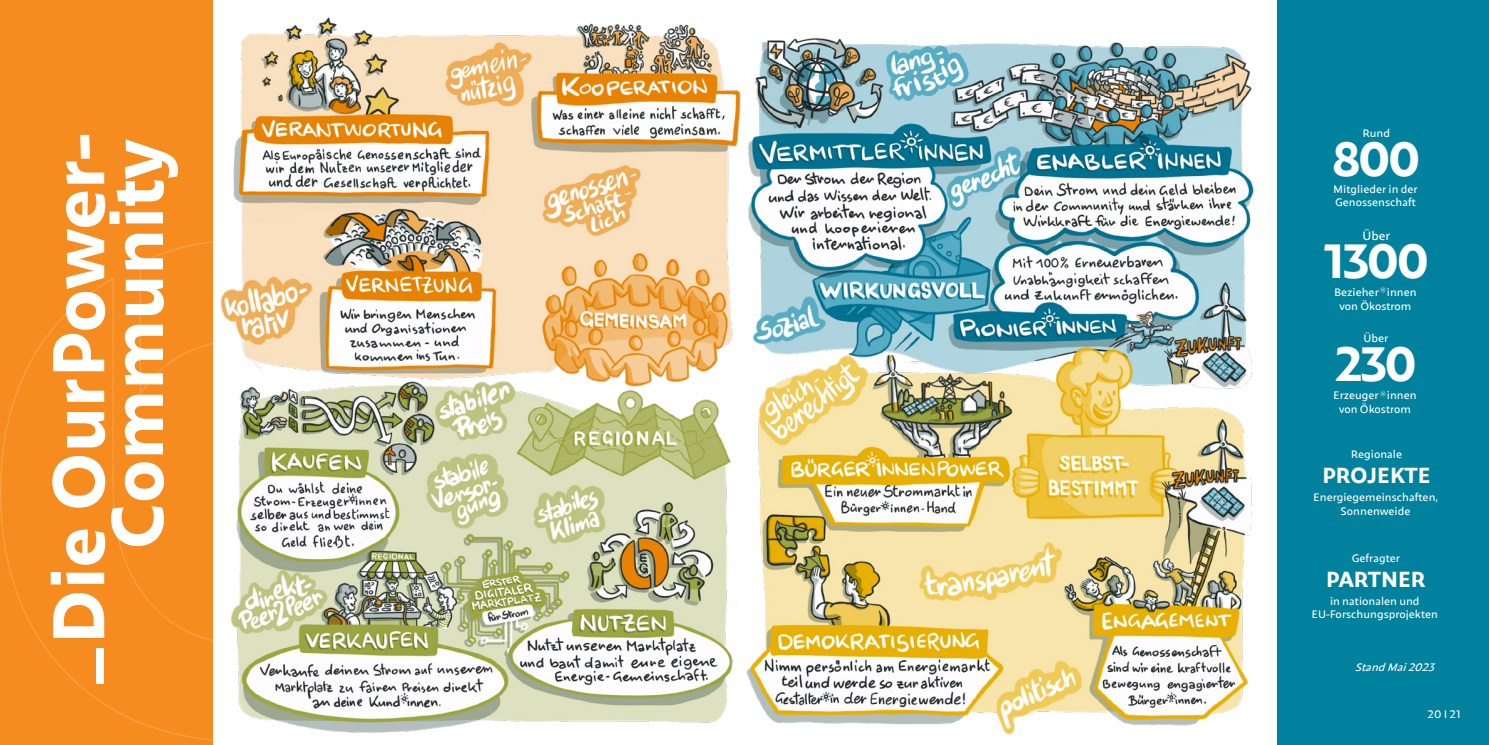
<style>
.page{position:relative;width:1489px;height:745px;background:#fff}
.page>*{position:absolute;margin:0;border:0;box-sizing:border-box;transform-origin:0 0}
.t1{font:700 75px/58.8px "Maipo Sans";color:#fff;text-align:right}
.t2{font:700 48.88px "Maipo Sans";color:#fff}
.t3{font:700 48.75px "Maipo Sans";letter-spacing:-.05em;color:#fff}
.t4{font:700 22.12px "Maipo Sans";letter-spacing:-.02em;color:#fff}
.t5{font:12.5px "Maipo Sans";color:#fff}
.t6{font:11.25px/13.8px "Maipo Sans";color:#fff;text-align:center}
.t7{font:italic 11.25px "Maipo Sans";color:#fff}
</style>
<div class="page">
<div style="left:0;top:0;width:219px;height:744px;background:#f68b1f"></div>
<svg style="left:0;top:241px;width:213px;height:500px"></svg>
<div style="left:1265px;top:0;width:223px;height:744px;background:#00819d"></div>
<div style="left:213px;top:0;width:1063px;height:744px;background:#fff"></div>
<img style="left:220px;top:17px;width:516px;height:360px">
<img style="left:231px;top:377px;width:502px;height:356px">
<img style="left:736px;top:38px;width:518px;height:307px">
<img style="left:735px;top:345px;width:517px;height:389px">
<h1 class="t1" style="left:45px;top:684px;width:553px;rotate:-90deg">_Die OurPower-<br>Community</h1>
<p class="t6" style="left:1362px;top:125px;width:29px">Rund</p>
<h3 class="t3" style="left:1332px;top:127px;width:89px">800</h3>
<p class="t6" style="left:1333px;top:181px;width:86px;text-align:left">Mitglieder in der<br>Genossenschaft</p>
<p class="t5" style="left:1362px;top:228px;width:29px">Über</p>
<h3 class="t3" style="left:1323px;top:229px;width:107px">1300</h3>
<p class="t6" style="left:1333px;top:285px;width:84px">Bezieher<sup>õ</sup>innen von Ökostrom</p>
<p class="t6" style="left:1363px;top:330px;width:26px">Über</p>
<h2 class="t2" style="left:1334px;top:332px;width:84px">230</h2>
<p class="t6" style="left:1333px;top:388px;width:85px">Erzeuger<sup>õ</sup>innen von Ökostrom</p>
<p class="t6" style="left:1350px;top:446px;width:53px">Regionale</p>
<h3 class="t4" style="left:1322px;top:460px;width:110px">PROJEKTE</h3>
<p class="t6" style="left:1313px;top:489px;width:126px">Energiegemeinschaften,<br>Sonnenweide</p>
<p class="t6" style="left:1351px;top:550px;width:50px">Gefragter</p>
<h3 class="t4" style="left:1325px;top:564px;width:101px">PARTNER</h3>
<p class="t6" style="left:1311px;top:593px;width:128px">in nationalen und<br>EU-Forschungsprojekten</p>
<p class="t7" style="left:1354px;top:660px;width:84px">StandMai2023</p>
<p class="t6" style="left:1427px;top:705px;width:34px">20 I 21</p>
</div>
